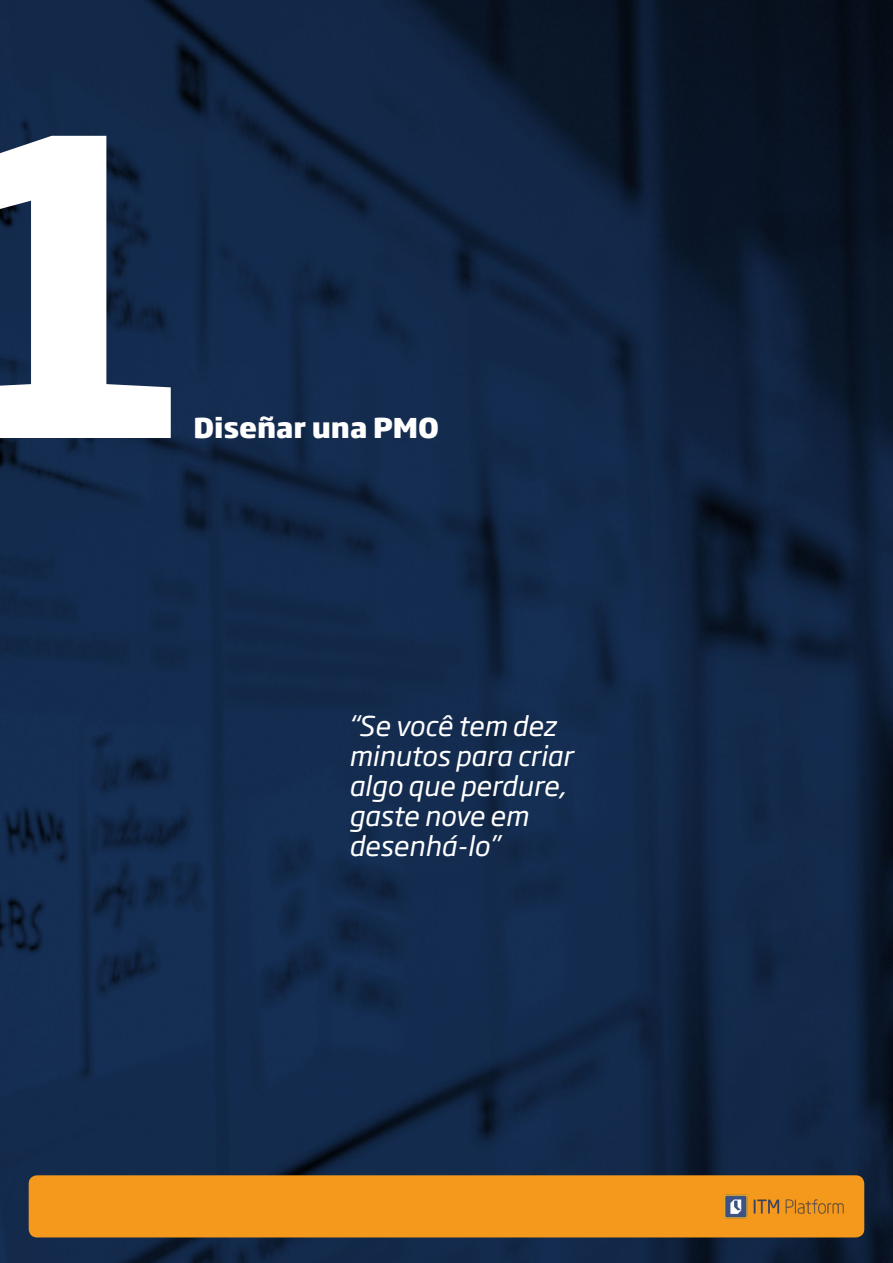
<style>
.page{position:relative;width:893px;height:1263px;background:#fff}
.page>*{position:absolute;margin:0;border:0;box-sizing:border-box;transform-origin:0 0}
.Párrafo_estándar{font:700 405px "Soho Gothic Pro";color:#fff}
.Titulares{font:italic 27px/30px "Soho Gothic Pro";color:#fff}
.Titulares-2{font:800 27px "Soho Gothic Pro";color:#fff}
</style>
<div class="page">
<img style="left:0;top:0;width:893px;height:1263px">
<div style="left:29px;top:1175px;width:835px;height:62px;background:#f4991c;border-radius:9px"></div>
<img style="left:724px;top:1194px;width:120px;height:25px">
<p class="Párrafo_estándar" style="left:-54px;top:-34px;width:247px">1</p>
<p class="Titulares-2" style="left:193px;top:406px;width:247px">Diseñar una PMO</p>
<p class="Titulares" style="left:349px;top:709px;width:226px">“Se você tem dez minutos para criar algo que perdure, gaste nove em desenhá-lo”</p>
</div>
